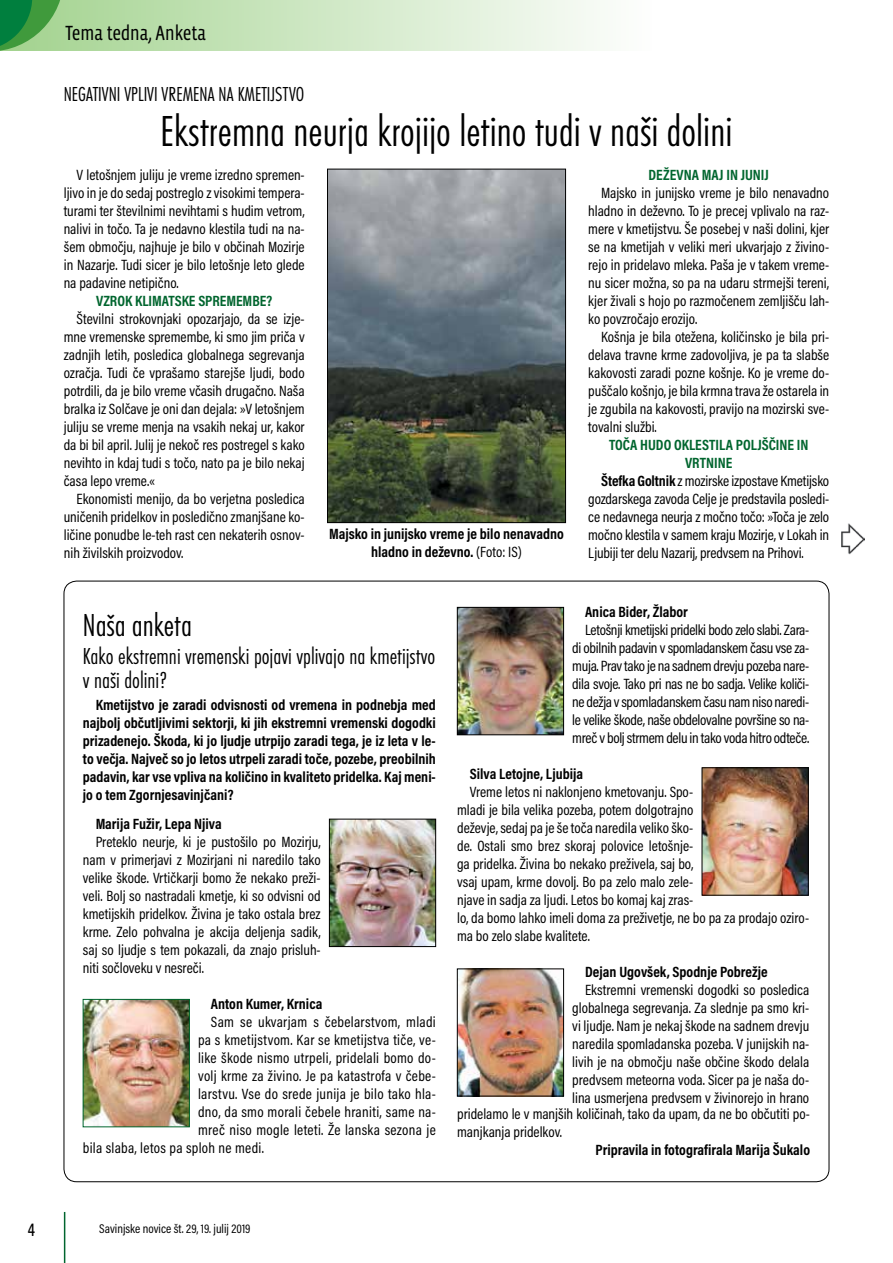
<style>
.page{position:relative;width:893px;height:1263px;background:#fff}
.page>*{position:absolute;margin:0;border:0;box-sizing:border-box;transform-origin:0 0}
.t1{font:45px "Futura TEE Ligh Cond";color:#000}
.t2{font:33px "Futura TEE Ligh Cond";color:#000}
.t3{font:24px/24px "Futura TEE Ligh Cond";color:#000}
.t4{font:21px "Futura TEE Ligh Cond";color:#000}
.t5{font:21px "Vista Sans Nar OTCE";color:#000}
.t6{font:18px "Ubuntu Condensed";color:#000}
.t7{font:15px/18px "Acumin Pro Cond";color:#000;text-align:justify}
.t8{font:700 15px/18px "Acumin Pro Cond";color:#000;text-align:justify}
.t9{font:15px "Acumin Pro Cond";letter-spacing:.02em;color:#000}
.t10{font:700 15px "Acumin Pro Cond";color:#00652e}
.t11{font:12.75px "Acumin Pro Cond";color:#000}
.s1{font-weight:400}
.s2{font-weight:700}
</style>
<div class="page">
<div style="left:0;top:0;width:652px;height:51px;background:linear-gradient(to right,#a2d28e,#fefefd)"></div>
<hr style="left:64px;top:1212px;width:1px;height:51px;background:#00652e">
<svg style="left:0;top:0;width:64px;height:51px;background:#50a65b"></svg>
<img style="left:459px;top:971px;width:103px;height:123px">
<div style="left:457px;top:969px;width:107px;height:127px;border:1px solid #000"></div>
<img style="left:459px;top:609px;width:103px;height:124px">
<div style="left:457px;top:607px;width:107px;height:128px;border:1px solid #000"></div>
<img style="left:331px;top:821px;width:103px;height:124px">
<div style="left:329px;top:819px;width:107px;height:128px;border:1px solid #000"></div>
<img style="left:85px;top:1001px;width:103px;height:124px">
<div style="left:83px;top:999px;width:107px;height:128px;border:1px solid #00652e"></div>
<img style="left:704px;top:769px;width:102px;height:124px">
<div style="left:702px;top:767px;width:106px;height:128px;border:1px solid #000"></div>
<img style="left:329px;top:171px;width:235px;height:350px">
<div style="left:327px;top:169px;width:239px;height:354px;border:1px solid #000"></div>
<img style="left:842px;top:523px;width:22px;height:32px">
<h3 class="t5" style="left:65px;top:21px;width:142px">Tema tedna, Anketa</h3>
<h3 class="t4" style="left:64px;top:82px;width:242px">NEGATIVNI VPLIVI VREMENA NA KMETIJSTVO</h3>
<h1 class="t1" style="left:161px;top:105px;width:573px">Ekstremna neurja krojijo letino tudi v naši dolini</h1>
<p class="t7" style="left:64px;top:166px;width:242px;text-indent:13px">V letošnjem juliju je vreme izredno spremen&shy;ljivo in je do sedaj postreglo z visokimi tempera&shy;turami ter številnimi nevihtami s hudim vetrom, nalivi in točo. Ta je nedavno klestila tudi na na&shy;šem območju, najhuje je bilo v občinah Mozirje in Nazarje. Tudi sicer je bilo letošnje leto glede na padavine netipično.</p>
<p class="t10" style="left:96px;top:291px;width:178px">VZROK KLIMATSKE SPREMEMBE?</p>
<p class="t7" style="left:64px;top:310px;width:243px;text-indent:13px">Številni strokovnjaki opozarjajo, da se izje&shy;mne vremenske spremembe, ki smo jim priča v zadnjih letih, posledica globalnega segrevanja ozračja. Tudi če vprašamo starejše ljudi, bodo potrdili, da je bilo vreme včasih drugačno. Naša bralka iz Solčave je oni dan dejala: »V letošnjem juliju se vreme menja na vsakih nekaj ur, kakor da bi bil april. Julij je nekoč res postregel s kako nevihto in kdaj tudi s točo, nato pa je bilo nekaj časa lepo vreme.«</p>
<p class="t7" style="left:64px;top:490px;width:242px;text-indent:13px">Ekonomisti menijo, da bo verjetna posledica uničenih pridelkov in posledično zmanjšane ko&shy;ličine ponudbe le-teh rast cen nekaterih osnov&shy;nih živilskih proizvodov.</p>
<p class="t8" style="left:329px;top:524px;width:236px;text-align:center">Majsko in junijsko vreme je bilo nenavadno hladno in deževno. <span class="s1">(Foto: IS)</span></p>
<p class="t10" style="left:649px;top:165px;width:122px">DEŽEVNA MAJ IN JUNIJ</p>
<p class="t7" style="left:588px;top:184px;width:242px;text-indent:13px">Majsko in junijsko vreme je bilo nenavadno hladno in deževno. To je precej vplivalo na raz&shy;mere v kmetijstvu. Še posebej v naši dolini, kjer se na kmetijah v veliki meri ukvarjajo z živino&shy;rejo in pridelavo mleka. Paša je v takem vreme&shy;nu sicer možna, so pa na udaru strmejši tereni, kjer živali s hojo po razmočenem zemljišču lah&shy;ko povzročajo erozijo.</p>
<p class="t7" style="left:588px;top:328px;width:242px;text-indent:13px">Košnja je bila otežena, količinsko je bila pri&shy;delava travne krme zadovoljiva, je pa ta slabše kakovosti zaradi pozne košnje. Ko je vreme do&shy;puščalo košnjo, je bila krmna trava že ostarela in je zgubila na kakovosti, pravijo na mozirski sve&shy;tovalni službi.</p>
<p class="t10" style="left:609px;top:435px;width:201px">TOČA HUDO OKLESTILA POLJŠČINE IN</p>
<p class="t10" style="left:685px;top:453px;width:49px">VRTNINE</p>
<p class="t7" style="left:601px;top:472px;width:230px"><span class="s2">Štefka Goltnik</span> z mozirske izpostave Kmetijsko</p>
<p class="t7" style="left:588px;top:490px;width:242px">gozdarskega zavoda Celje je predstavila posledi-</p>
<p class="t7" style="left:588px;top:508px;width:242px">ce nedavnega neurja z močno točo: »Toča je zelo</p>
<p class="t7" style="left:588px;top:526px;width:242px">močno klestila v samem kraju Mozirje, v Lokah in</p>
<p class="t7" style="left:588px;top:544px;width:217px">Ljubiji ter delu Nazarij, predvsem na Prihovi.</p>
<h2 class="t2" style="left:83px;top:606px;width:111px">Naša anketa</h2>
<h3 class="t3" style="left:83px;top:644px;width:354px">Kako ekstremni vremenski pojavi vplivajo na kmetijstvo v naši dolini?</h3>
<p class="t8" style="left:83px;top:695px;width:354px;text-indent:13px">Kmetijstvo je zaradi odvisnosti od vremena in podnebja med najbolj občutljivimi sektorji, ki jih ekstremni vremenski dogodki prizadenejo. Škoda, ki jo ljudje utrpijo zaradi tega, je iz leta v le&shy;to večja. Največ so jo letos utrpeli zaradi toče, pozebe, preobilnih padavin, kar vse vpliva na količino in kvaliteto pridelka. Kaj meni&shy;jo o tem Zgornjesavinjčani?</p>
<p class="t8" style="left:96px;top:815px;width:128px">Marija Fužir, Lepa Njiva</p>
<p class="t7" style="left:83px;top:833px;width:239px;text-indent:13px">Preteklo neurje, ki je pustošilo po Mozirju, nam v primerjavi z Mozirjani ni naredilo tako velike škode. Vrtičkarji bomo že nekako preži&shy;veli. Bolj so nastradali kmetje, ki so odvisni od kmetijskih pridelkov. Živina je tako ostala brez krme. Zelo pohvalna je akcija deljenja sadik, saj so ljudje s tem pokazali, da znajo prisluh&shy;niti sočloveku v nesreči.</p>
<p class="t8" style="left:211px;top:995px;width:113px">Anton Kumer, Krnica</p>
<p class="t9" style="left:211px;top:1012px;width:226px">Sam se ukvarjam s čebelarstvom, mladi</p>
<p class="t9" style="left:198px;top:1030px;width:239px">pa s kmetijstvom. Kar se kmetijstva tiče, ve-</p>
<p class="t9" style="left:198px;top:1048px;width:239px">like škode nismo utrpeli, pridelali bomo do-</p>
<p class="t9" style="left:198px;top:1066px;width:239px">volj krme za živino. Je pa katastrofa v čebe-</p>
<p class="t9" style="left:198px;top:1084px;width:239px">larstvu. Vse do srede junija je bilo tako hla-</p>
<p class="t9" style="left:198px;top:1102px;width:239px">dno, da smo morali čebele hraniti, same na-</p>
<p class="t9" style="left:198px;top:1120px;width:239px">mreč niso mogle leteti. Že lanska sezona je</p>
<p class="t9" style="left:83px;top:1138px;width:183px">bila slaba, letos pa sploh ne medi.</p>
<p class="t8" style="left:585px;top:602px;width:104px">Anica Bider, Žlabor</p>
<p class="t7" style="left:572px;top:620px;width:238px;text-indent:13px">Letošnji kmetijski pridelki bodo zelo slabi. Zara&shy;di obilnih padavin v spomladanskem času vse za&shy;muja. Prav tako je na sadnem drevju pozeba nare&shy;dila svoje. Tako pri nas ne bo sadja. Velike količi&shy;ne dežja v spomladanskem času nam niso naredi&shy;le velike škode, naše obdelovalne površine so na&shy;mreč v bolj strmem delu in tako voda hitro odteče.</p>
<p class="t8" style="left:470px;top:764px;width:115px">Silva Letojne, Ljubija</p>
<p class="t7" style="left:457px;top:782px;width:354px;text-align:left;text-indent:13px">Vreme letos ni naklonjeno kmetovanju. Spo-<br>mladi je bila velika pozeba, potem dolgotrajno<br>deževje, sedaj pa je še toča naredila veliko ško-<br>de. Ostali smo brez skoraj polovice letošnje-<br>ga pridelka. Živina bo nekako preživela, saj bo,<br>vsaj upam, krme dovolj. Bo pa zelo malo zele-<br>njave in sadja za ljudi. Letos bo komaj kaj zras-<br>lo, da bomo lahko imeli doma za preživetje, ne bo pa za prodajo oziro&shy;ma bo zelo slabe kvalitete.</p>
<p class="t8" style="left:585px;top:962px;width:184px">Dejan Ugovšek, Spodnje Pobrežje</p>
<p class="t7" style="left:572px;top:980px;width:238px;text-indent:13px">Ekstremni vremenski dogodki so posledica globalnega segrevanja. Za slednje pa smo kri&shy;vi ljudje. Nam je nekaj škode na sadnem drevju naredila spomladanska pozeba. V junijskih na&shy;livih je na območju naše občine škodo delala predvsem meteorna voda. Sicer pa je naša do&shy;lina usmerjena predvsem v živinorejo in hrano</p>
<p class="t7" style="left:457px;top:1105px;width:354px">pridelamo le v manjših količinah, tako da upam, da ne bo občutiti po&shy;manjkanja pridelkov.</p>
<p class="t8" style="left:595px;top:1141px;width:216px">Pripravila in fotografirala Marija Šukalo</p>
<p class="t6" style="left:28px;top:1219px;width:9px">4</p>
<p class="t11" style="left:99px;top:1221px;width:153px">Savinjske novice št. 29, 19. julij 2019</p>
</div>
